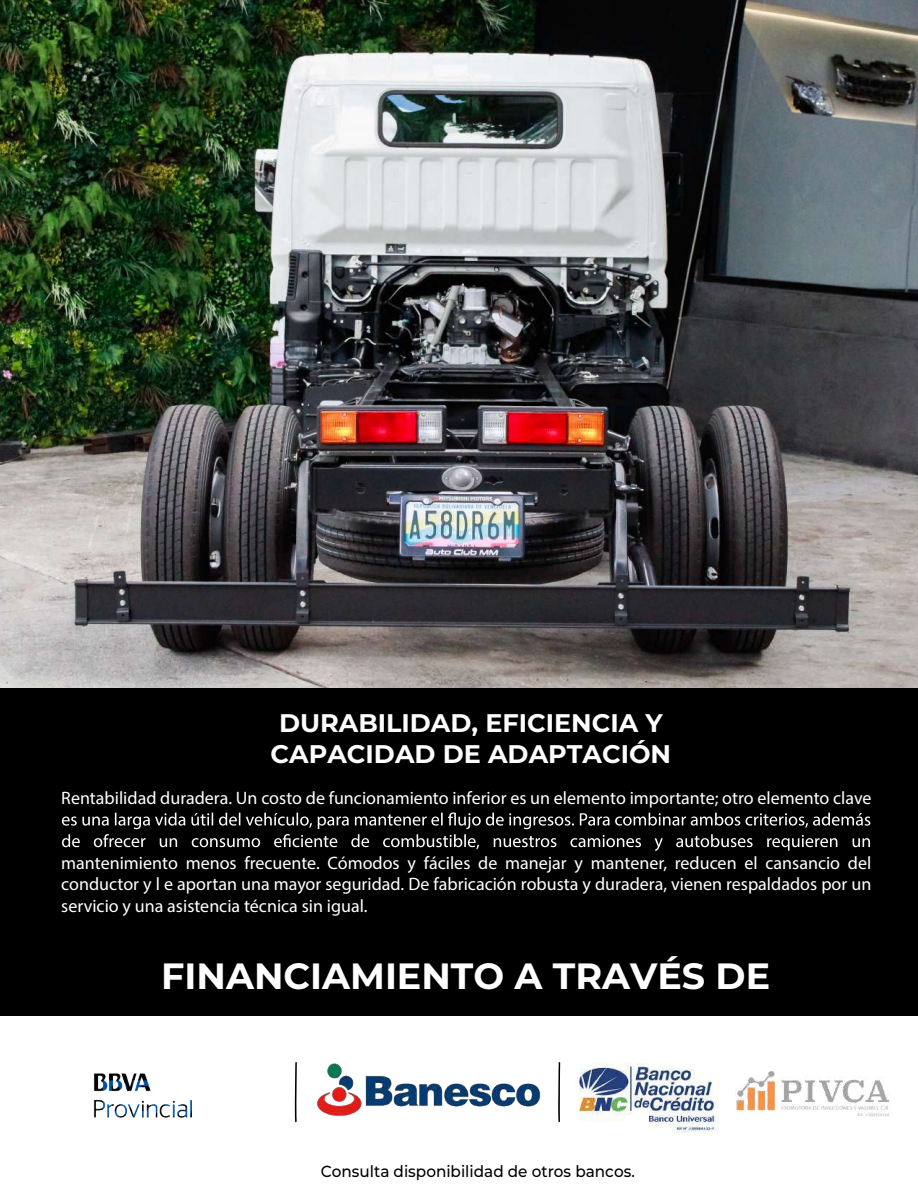
<style>
.page{position:relative;width:918px;height:1188px;background:#fff}
.page>*{position:absolute;margin:0;border:0;box-sizing:border-box;transform-origin:0 0}
.t1{font:700 36.45px "Montserrat";color:#fff}
.t2{font:700 25.5px/30.6px "Montserrat";color:#fff;text-align:center}
.t3{font:18px/21.6px "Myriad Pro";color:#fff;text-align:justify}
.t4{font:500 16.05px "Montserrat";color:#000;scale:.95 1}
</style>
<div class="page">
<img style="left:0;top:0;width:918px;height:689px">
<div style="left:0;top:689px;width:918px;height:499px;background:#000"></div>
<div style="left:0;top:1016px;width:918px;height:172px;background:#fff"></div>
<img style="left:317px;top:1064px;width:223px;height:51px">
<img style="left:93px;top:1073px;width:202px;height:45px">
<img style="left:578px;top:1063px;width:140px;height:70px">
<img style="left:718px;top:1070px;width:172px;height:56px">
<svg style="left:295px;top:1062px;width:2px;height:61px"></svg>
<svg style="left:558px;top:1062px;width:3px;height:61px"></svg>
<svg style="left:62px;top:812px;width:808px;height:39px"></svg>
<h2 class="t2" style="left:271px;top:706px;width:402px">DURABILIDAD, EFICIENCIA Y<br>CAPACIDAD DE ADAPTACIÓN</h2>
<p class="t3" style="left:61px;top:787px;width:812px">Rentabilidad duradera. Un costo de funcionamiento inferior es un elemento importante; otro elemento clave</p>
<p class="t3" style="left:61px;top:852px;width:812px">mantenimiento menos frecuente. Cómodos y fáciles de manejar y mantener, reducen el cansancio del conductor y l e aportan una mayor seguridad. De fabricación robusta y duradera, vienen respaldados por un servicio y una asistencia técnica sin igual.</p>
<h1 class="t1" style="left:161px;top:950px;width:610px">FINANCIAMIENTO A TRAVÉS DE</h1>
<p class="t4" style="left:321px;top:1160px;width:332px">Consulta disponibilidad de otros bancos.</p>
</div>
